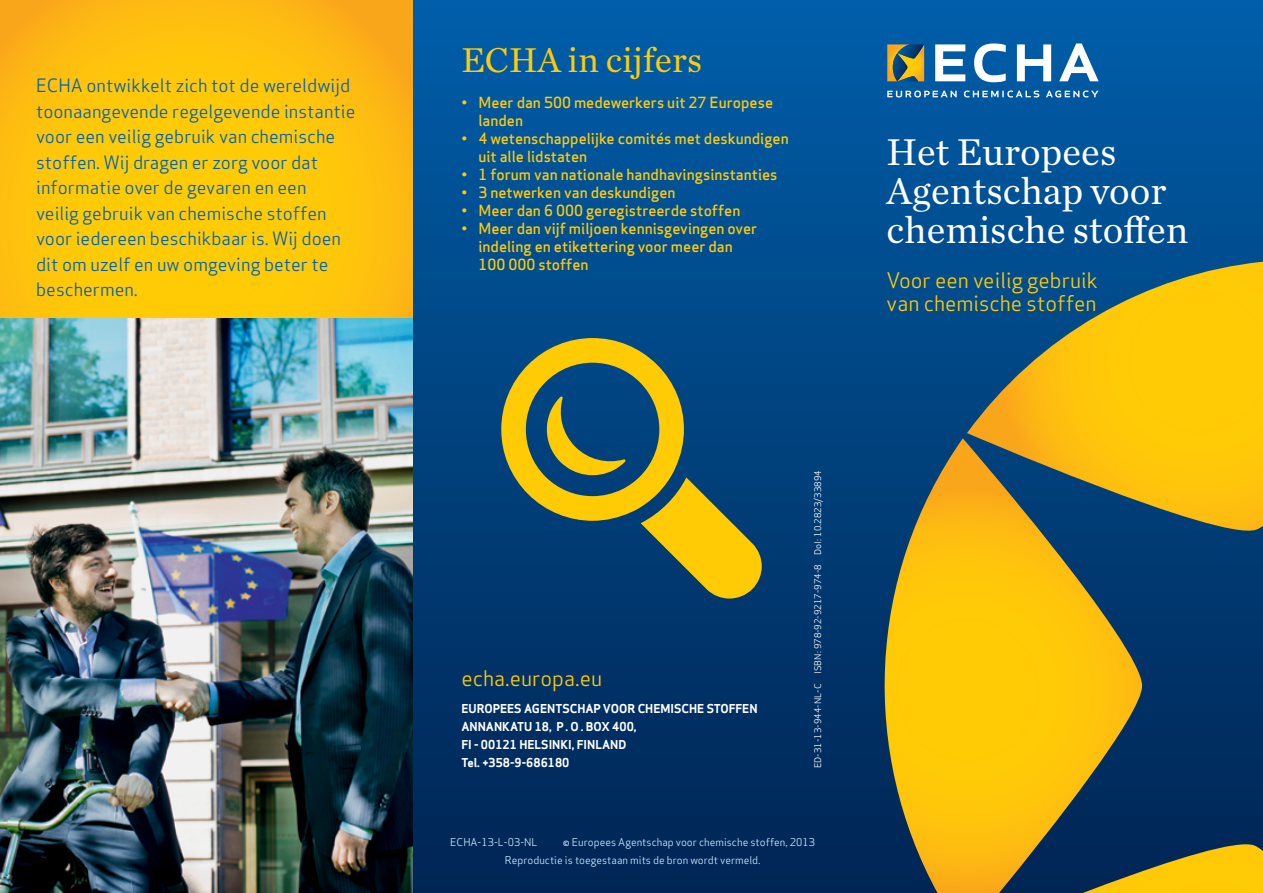
<style>
.page{position:relative;width:1263px;height:893px;background:#fff}
.page>*{position:absolute;margin:0;border:0;box-sizing:border-box;transform-origin:0 0}
.t1{font:39px/39px "Chronicle Text G1";color:#fff}
.t2{font:36px "Chronicle Text G1";color:#ffcb05}
.t3{font:21px/22.5px "Apex Sans";color:#ffcb05}
.t4{font:18px/25.5px "Apex Sans";color:#0061af}
.t5{font:500 15px/18px "Apex Sans";color:#ffcb05}
.t6{font:700 12px/18px "Apex Sans";color:#fff}
.t7{font:10.5px/18px "Apex Sans";color:#c9ebfc}
.t8{font:9px "Apex Sans";letter-spacing:.01em;color:#fff}
</style>
<div class="page">
<div style="left:0;top:0;width:1263px;height:893px;background:linear-gradient(to bottom,#015fa9,#002552)"></div>
<svg style="left:967px;top:262px;width:296px;height:279px;background:#ae9e30"></svg>
<svg style="left:1143px;top:844px;width:120px;height:49px;background:#caa817"></svg>
<svg style="left:861px;top:438px;width:282px;height:455px;background:#9e8d2e"></svg>
<svg style="left:501px;top:338px;width:261px;height:261px;background:#506b55"></svg>
<svg style="left:887px;top:91px;width:211px;height:6px"></svg>
<svg style="left:935px;top:43px;width:163px;height:39px"></svg>
<svg style="left:887px;top:44px;width:37px;height:37px"></svg>
<svg style="left:0;top:0;width:412px;height:318px;background:#fec20b"></svg>
<img style="left:0;top:318px;width:412px;height:575px">
<p class="t4" style="left:36px;top:71px;width:321px">ECHA ontwikkelt zich tot de wereldwijd toonaangevende regelgevende instantie voor een veilig gebruik van chemische stoffen. Wij dragen er zorg voor dat informatie over de gevaren en een<br>veilig gebruik van chemische stoffen voor iedereen beschikbaar is. Wij doen dit om uzelf en uw omgeving beter te beschermen.</p>
<h2 class="t2" style="left:461px;top:33px;width:242px">ECHA in cijfers</h2>
<p class="t5" style="left:478px;top:91px;width:296px;text-indent:-17px">• Meer dan 500 medewerkers uit 27 Europese landen</p>
<p class="t5" style="left:478px;top:127px;width:312px;text-indent:-17px">• 4 wetenschappelijke comités met deskundigen uit alle lidstaten</p>
<p class="t5" style="left:461px;top:163px;width:318px">• 1 forum van nationale handhavingsinstanties</p>
<p class="t5" style="left:461px;top:181px;width:216px">• 3 netwerken van deskundigen</p>
<p class="t5" style="left:461px;top:199px;width:281px">• Meer dan 6 000 geregistreerde stoffen</p>
<p class="t5" style="left:478px;top:217px;width:280px;text-indent:-17px">• Meer dan vijf miljoen kennisgevingen over indeling en etikettering voor meer dan<br>100 000 stoffen</p>
<h1 class="t1" style="left:887px;top:130px;width:303px">Het Europees<br>Agentschap voor chemische stoffen</h1>
<h3 class="t3" style="left:887px;top:267px;width:213px">Voor een veilig gebruik van chemische stoffen</h3>
<h3 class="t3" style="left:461px;top:664px;width:142px">echa.europa.eu</h3>
<p class="t6" style="left:461px;top:699px;width:298px">EUROPEES AGENTSCHAP VOOR CHEMISCHE STOFFEN<br>ANNANKATU 18, P . O . BOX 400,<br>FI - 00121 HELSINKI, FINLAND<br>Tel. +358-9-686180</p>
<p class="t8" style="left:810px;top:768px;width:299px;rotate:-90deg">ED-31-13-944-NL-C ISBN: 978-92-9217-974-8 DoI: 10.2823/33894</p>
<p class="t7" style="left:450px;top:832px;width:89px">ECHA-13-L-03-NL</p>
<p class="t7" style="left:505px;top:832px;width:312px;text-indent:58px">© Europees Agentschap voor chemische stoffen, 2013<br>Reproductie is toegestaan mits de bron wordt vermeld.</p>
</div>
